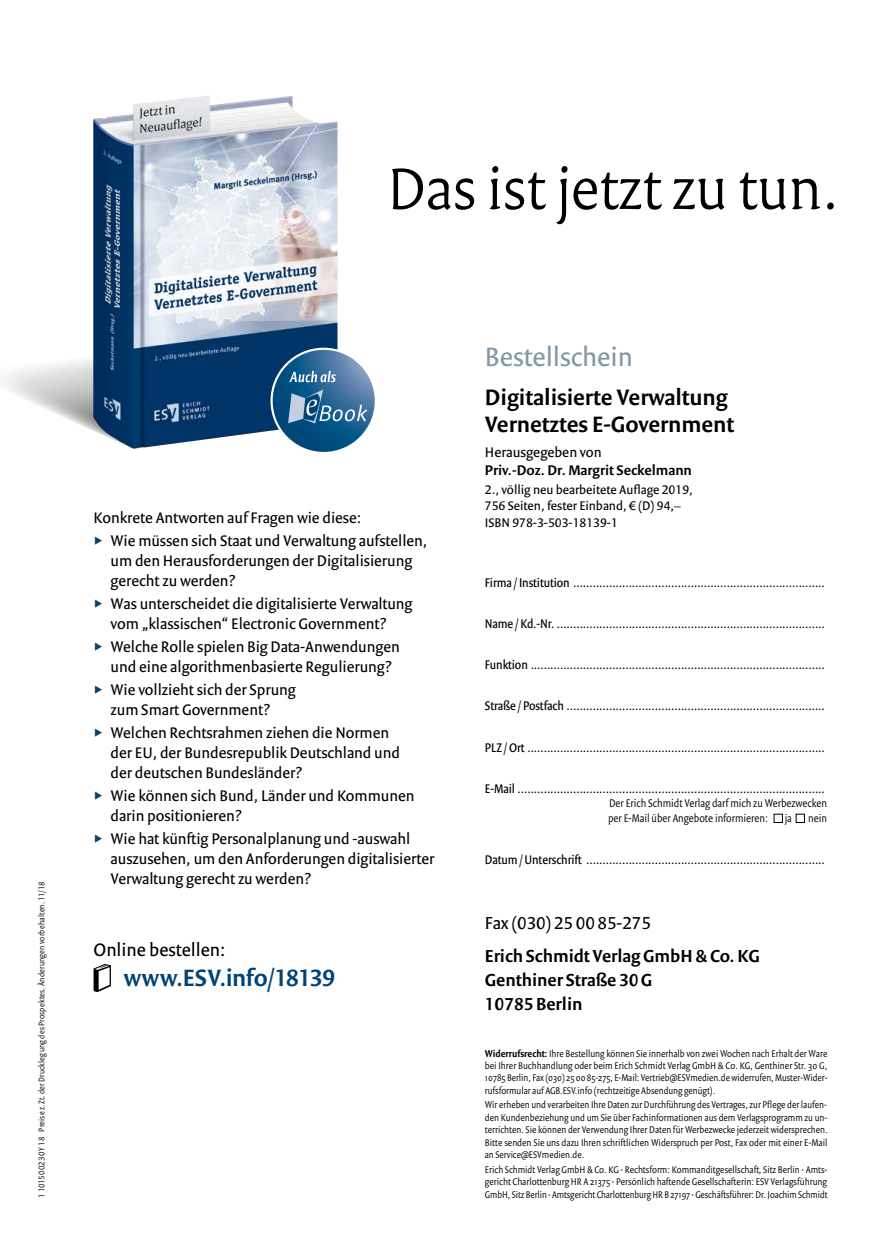
<style>
.page{position:relative;width:872px;height:1234px;background:#fff}
.page>*{position:absolute;margin:0;border:0;box-sizing:border-box;transform-origin:0 0}
.t1{font:300 63px "Versa Pro";letter-spacing:-.005em;color:#000}
.t2{font:28.5px "Versa Sans Pro";color:#8497a5}
.t3{font:600 25.5px "Versa Sans Pro";letter-spacing:-.01em;color:#004377}
.t4{font:600 24px/26.4px "Versa Sans Pro";color:#000}
.t5{font:19.5px "Versa Sans Pro";color:#000}
.t6{font:600 18.75px/24px "Versa Sans Pro";color:#000}
.t7{font:18.75px "Versa Sans Pro";color:#000}
.t8{font:16.5px/19.8px "Versa Sans Pro";color:#000}
.t9{font:600 15px "Versa Sans Pro";color:#000}
.t10{font:15px "Versa Sans Pro";color:#000}
.t11{font:13.5px "Versa Sans Con Pro";letter-spacing:-.005em;color:#000}
.t12{font:13.5px/16.2px "Versa Sans Pro";color:#000}
.t13{font:300 12px/15px "Versa Sans Con Pro";color:#000}
.t14{font:300 10.5px/12.5px "Versa Sans Con Pro";color:#000;text-align:justify}
.t15{font:300 9px "Versa Sans Con Pro";letter-spacing:.02em;color:#000}
.s1{font-weight:600}
</style>
<div class="page">
<img style="left:93px;top:96px;width:244px;height:247px">
<svg style="left:272px;top:349px;width:104px;height:104px"></svg>
<svg style="left:2px;top:343px;width:365px;height:106px"></svg>
<svg style="left:93px;top:964px;width:18px;height:27px"></svg>
<h1 class="t1" style="left:387px;top:151px;width:453px">Das ist jetzt zu tun.</h1>
<p class="t15" style="left:36px;top:1197px;width:317px;rotate:-90deg">1 101500230 Y 18 Preise z. Zt. der Drucklegung des Prospektes. Änderungen vorbehalten. 11/18</p>
<h3 class="t8" style="left:111px;top:506px;width:318px;line-height:23.2px;text-indent:-17px">Konkrete Antworten auf Fragen wie diese:<br>Wie müssen sich Staat und Verwaltung aufstellen,</h3>
<h3 class="t8" style="left:111px;top:550px;width:303px">um den Herausforderungen der Digitalisierung gerecht zu werden?</h3>
<h3 class="t8" style="left:111px;top:593px;width:303px">Was unterscheidet die digitalisierte Verwaltung vom „klassischen“ Electronic Government?</h3>
<h3 class="t8" style="left:111px;top:636px;width:291px">Welche Rolle spielen Big Data-Anwendungen und eine algorithmenbasierte Regulierung?</h3>
<h3 class="t8" style="left:111px;top:679px;width:187px">Wie vollzieht sich der Sprung zum Smart Government?</h3>
<h3 class="t8" style="left:111px;top:722px;width:291px">Welchen Rechtsrahmen ziehen die Normen der EU, der Bundesrepublik Deutschland und der deutschen Bundesländer?</h3>
<h3 class="t8" style="left:111px;top:785px;width:305px">Wie können sich Bund, Länder und Kommunen darin positionieren?</h3>
<h3 class="t8" style="left:111px;top:828px;width:325px">Wie hat künftig Personalplanung und -auswahl auszusehen, um den Anforderungen digitalisierter<br>Verwaltung gerecht zu werden?</h3>
<h3 class="t5" style="left:94px;top:937px;width:133px">Online bestellen:</h3>
<h3 class="t3" style="left:124px;top:962px;width:213px">www.ESV.info/18139</h3>
<h2 class="t2" style="left:485px;top:340px;width:149px">Bestellschein</h2>
<h3 class="t4" style="left:485px;top:384px;width:251px">Digitalisierte Verwaltung<br>Vernetztes E-Government</h3>
<h3 class="t10" style="left:485px;top:442px;width:118px">Herausgegeben von</h3>
<h3 class="t9" style="left:485px;top:460px;width:208px">Priv.-Doz. Dr. Margrit Seckelmann</h3>
<p class="t12" style="left:485px;top:481px;width:209px">2., völlig neu bearbeitete Auflage 2019,<br>756 Seiten, fester Einband, € (D) 94,–<br>ISBN 978-3-503-18139-1</p>
<p class="t11" style="left:485px;top:574px;width:341px">Firma /Institution .............................................................................</p>
<p class="t11" style="left:485px;top:615px;width:341px">Name /Kd.-Nr. ..................................................................................</p>
<p class="t11" style="left:485px;top:656px;width:341px">Funktion ..........................................................................................</p>
<p class="t11" style="left:485px;top:698px;width:341px">Straße /Postfach ...............................................................................</p>
<p class="t11" style="left:485px;top:739px;width:341px">PLZ /Ort ...........................................................................................</p>
<p class="t11" style="left:485px;top:780px;width:341px">E-Mail ..............................................................................................</p>
<p class="t13" style="left:608px;top:795px;width:220px">Der Erich Schmidt Verlag darf mich zu Werbezwecken per E-Mail über Angebote informieren:</p>
<p class="t13" style="left:784px;top:810px;width:9px">ja</p>
<p class="t13" style="left:808px;top:810px;width:20px">nein</p>
<p class="t11" style="left:485px;top:851px;width:341px">Datum/Unterschrift .........................................................................</p>
<h3 class="t7" style="left:485px;top:911px;width:167px">Fax (030) 25 00 85-275</h3>
<h3 class="t6" style="left:485px;top:943px;width:276px">Erich Schmidt Verlag GmbH &amp; Co. KG<br>Genthiner Straße 30G<br>10785 Berlin</h3>
<p class="t14" style="left:485px;top:1046px;width:344px"><span class="s1">Widerrufsrecht:</span> Ihre Bestellung können Sie innerhalb von zwei Wochen nach Erhalt der Ware bei Ihrer Buchhandlung oder beim Erich Schmidt Verlag GmbH &amp; Co. KG, Genthiner Str. 30 G, 10785 Berlin, Fax (030) 25 00 85-275, E-Mail: Vertrieb@ESVmedien.de widerrufen, Muster-Wider&shy;rufsformular auf AGB.ESV.info (rechtzeitige Absendung genügt).</p>
<p class="t14" style="left:485px;top:1098px;width:344px">Wir erheben und verarbeiten Ihre Daten zur Durchführung des Vertrages, zur Pflege der laufen&shy;den Kundenbeziehung und um Sie über Fachinformationen aus dem Verlagsprogramm zu un&shy;terrichten. Sie können der Verwendung Ihrer Daten für Werbezwecke jederzeit widersprechen.<br>Bitte senden Sie uns dazu Ihren schriftlichen Widerspruch per Post, Fax oder mit einer E-Mail an Service@ESVmedien.de.</p>
<p class="t14" style="left:485px;top:1162px;width:344px">Erich Schmidt Verlag GmbH &amp; Co. KG • Rechtsform: Kommanditgesellschaft, Sitz Berlin • Amts&shy;gericht Charlottenburg HR A 21375 • Persönlich haftende Gesellschafterin: ESV Verlagsführung GmbH, Sitz Berlin • Amtsgericht Charlottenburg HR B 27197 • Geschäftsführer: Dr. Joachim Schmidt</p>
</div>
